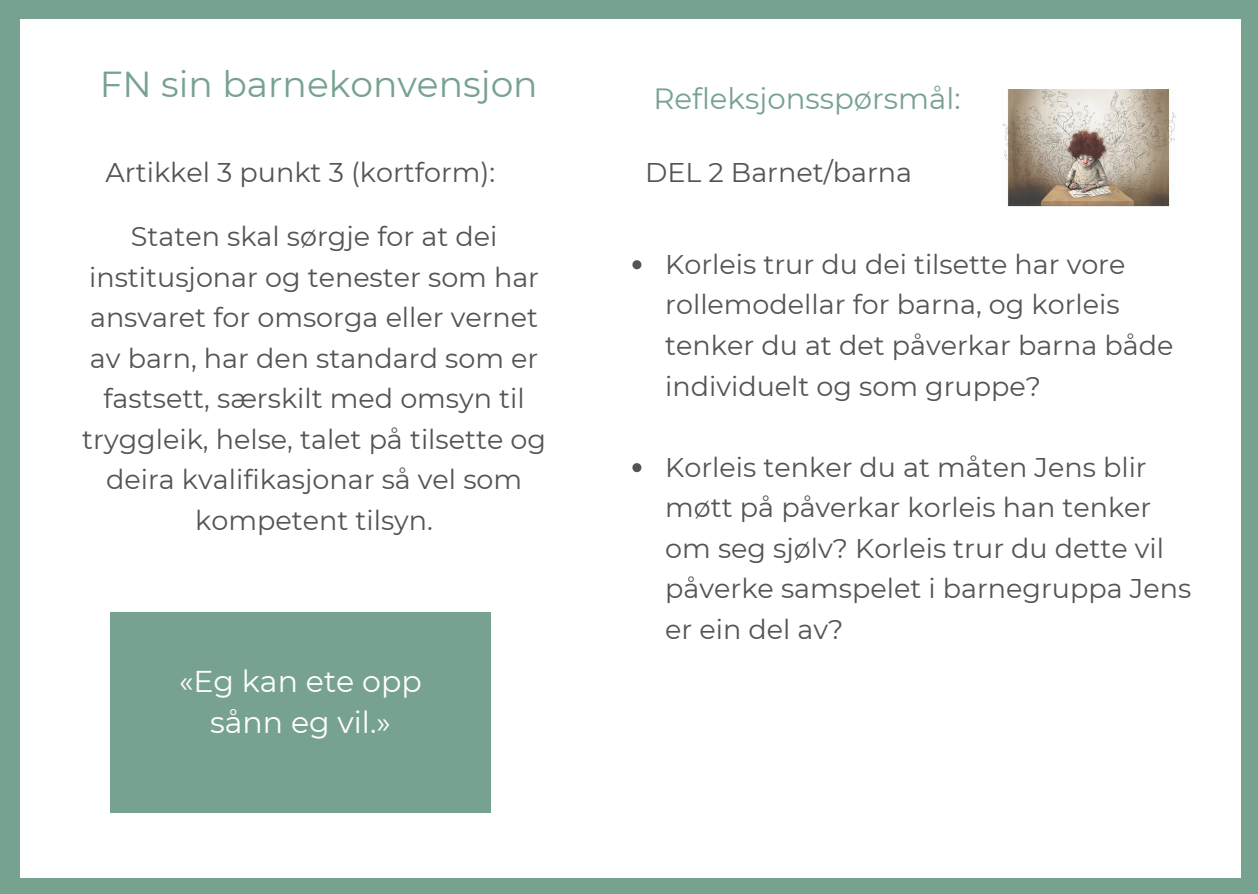
<style>
.page{position:relative;width:1258px;height:894px;background:#fff}
.page>*{position:absolute;margin:0;border:0;box-sizing:border-box;transform-origin:0 0}
.t1{font:36px "Montserrat";color:#77a290}
.t2{font:30px/41.4px "Montserrat";color:#fff;text-align:center}
.t3{font:29.1px "Montserrat";color:#77a290}
.t4{font:27px/40.5px "Montserrat";color:#545454}
</style>
<div class="page">
<div style="left:0;top:0;width:1258px;height:893px;background:#77a290"></div>
<div style="left:20px;top:19px;width:1220px;height:857px;background:#fff"></div>
<div style="left:110px;top:612px;width:381px;height:200px;background:#77a290"></div>
<svg style="left:632px;top:260px;width:9px;height:9px"></svg>
<svg style="left:632px;top:463px;width:9px;height:9px"></svg>
<img style="left:1003px;top:89px;width:173px;height:118px">
<h1 class="t1" style="left:100px;top:62px;width:439px">FN sin barnekonvensjon</h1>
<p class="t4" style="left:106px;top:152px;width:391px">Artikkel 3 punkt 3 (kortform):</p>
<p class="t4" style="left:82px;top:216px;width:465px;text-align:center">Staten skal sørgje for at dei institusjonar og tenester som har ansvaret for omsorga eller vernet av barn, har den standard som er fastsett, særskilt med omsyn til tryggleik, helse, talet på tilsette og deira kvalifikasjonar så vel som kompetent tilsyn.</p>
<p class="t2" style="left:179px;top:660px;width:244px">«Eg kan ete opp sånn eg vil.»</p>
<p class="t3" style="left:653px;top:80px;width:309px">Refleksjonsspørsmål:</p>
<p class="t4" style="left:645px;top:152px;width:269px">DEL 2 Barnet/barna</p>
<p class="t4" style="left:665px;top:244px;width:510px">Korleis trur du dei tilsette har vore rollemodellar for barna, og korleis tenker du at det påverkar barna både individuelt og som gruppe?</p>
<p class="t4" style="left:665px;top:446px;width:527px">Korleis tenker du at måten Jens blir møtt på påverkar korleis han tenker om seg sjølv? Korleis trur du dette vil påverke samspelet i barnegruppa Jens er ein del av?</p>
</div>
